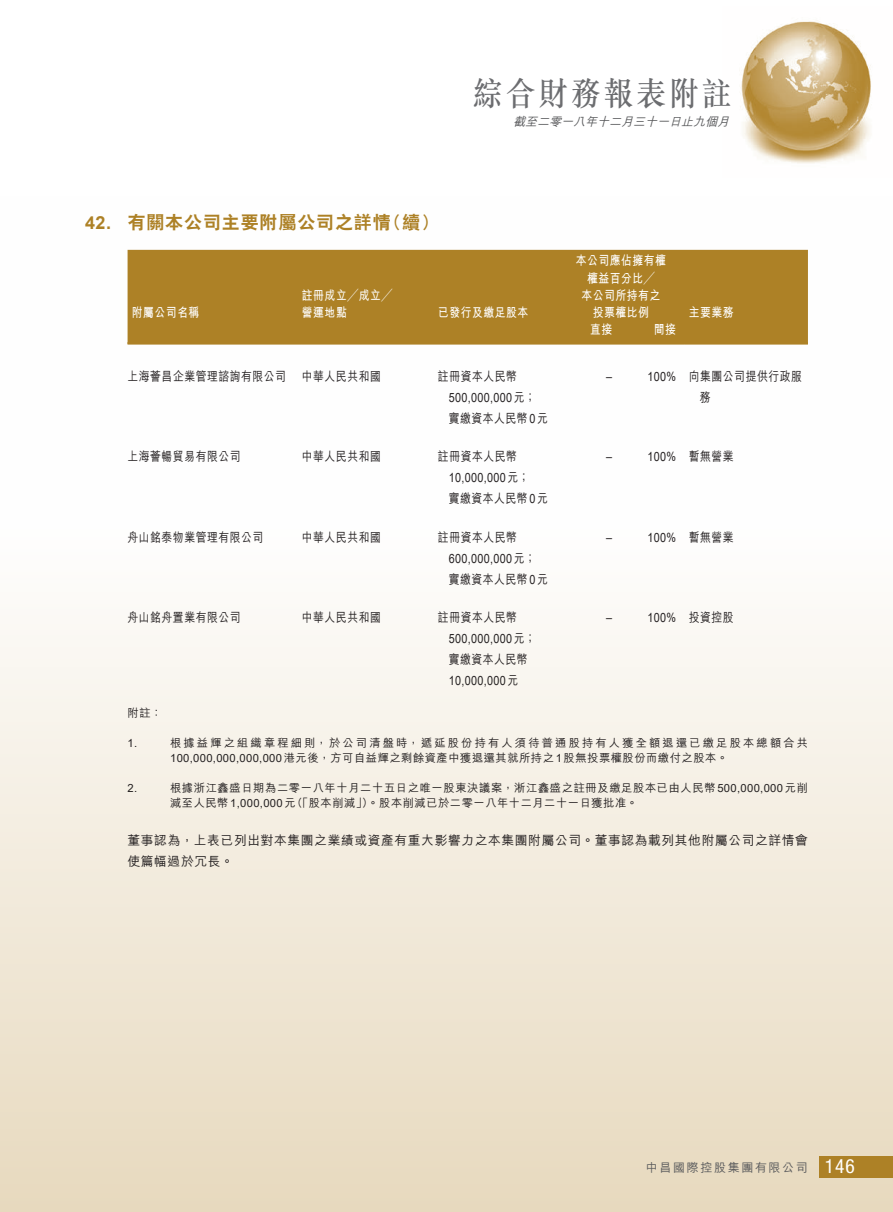
<style>
.page{position:relative;width:893px;height:1212px;background:#fff}
.page>*{position:absolute;margin:0;border:0;box-sizing:border-box;transform-origin:0 0}
.t1{font:500 33px "M Sung HK";letter-spacing:.1em;color:#6c6d70;scale:.9 1}
.t2{font:condensed 19.5px "Helvetica Neue LT Std";color:#fff}
.t3{font:800 18px "C Hei 2 HK";letter-spacing:.05em;color:#ad8126}
.t4{font:700 18px "Arial";color:#ad8126}
.t5{font:500 12.75px "M Hei HK";letter-spacing:.05em;color:#231f20;scale:.85 1}
.t6{font:12.75px "Arial";letter-spacing:.03em;color:#231f20;scale:.85 1}
.t7{font:700 12.75px/17.2px "M Hei HK";letter-spacing:.05em;color:#fff;text-align:center;scale:.85 1}
.t8{font:500 12.75px/21px "M Hei HK";letter-spacing:.05em;color:#231f20}
.t9{font:italic 500 12px "M Hei HK";color:#57585a}
.t10{font:500 12px "M Hei HK";letter-spacing:.14em;color:#57585a}
.t11{font:500 11.25px "M Hei HK";letter-spacing:.055em;color:#231f20}
.t12{font:500 11.25px "M Hei HK";letter-spacing:.195em;color:#231f20}
.t13{font:11.25px "Arial";letter-spacing:.03em;color:#231f20}
.s1{font-family:"M Hei HK";font-weight:500}
.s2{font-family:"Arial";font-weight:400}
</style>
<div class="page">
<img style="left:740px;top:21px;width:131px;height:143px">
<div style="left:0;top:196px;width:893px;height:1016px;background:linear-gradient(to bottom,#fff,#eaddc5)"></div>
<div style="left:819px;top:1156px;width:74px;height:21px;background:#ad8126"></div>
<div style="left:128px;top:250px;width:680px;height:92px;background:#ad8126"></div>
<hr style="left:128px;top:342px;width:174px;height:2px;background:#ad8126">
<hr style="left:302px;top:342px;width:136px;height:2px;background:#ad8126">
<hr style="left:438px;top:342px;width:119px;height:2px;background:#ad8126">
<hr style="left:557px;top:342px;width:64px;height:2px;background:#ad8126">
<hr style="left:621px;top:342px;width:64px;height:2px;background:#ad8126">
<hr style="left:685px;top:342px;width:123px;height:2px;background:#ad8126">
<h1 class="t1" style="left:473px;top:71px;width:289px">綜合財務報表附註</h1>
<p class="t9" style="left:513px;top:113px;width:222px">截至二零一八年十二月三十一日止九個月</p>
<h3 class="t4" style="left:85px;top:210px;width:28px">42.</h3>
<h3 class="t3" style="left:128px;top:210px;width:265px">有關本公司主要附屬公司之詳情</h3>
<h3 class="t3" style="left:384px;top:210px;width:57px">（續(</h3>
<p class="t7" style="left:576px;top:251px;width:108px">本公司應佔擁有權權益百分比╱</p>
<p class="t7" style="left:302px;top:286px;width:108px">註冊成立╱成立╱</p>
<p class="t7" style="left:581px;top:286px;width:94px">本公司所持有之</p>
<p class="t7" style="left:132px;top:303px;width:81px">附屬公司名稱</p>
<p class="t7" style="left:302px;top:303px;width:54px">營運地點</p>
<p class="t7" style="left:438px;top:303px;width:108px">已發行及繳足股本</p>
<p class="t7" style="left:593px;top:303px;width:68px">投票權比例</p>
<p class="t7" style="left:689px;top:303px;width:54px">主要業務</p>
<p class="t7" style="left:590px;top:320px;width:28px">直接</p>
<p class="t7" style="left:654px;top:320px;width:28px">間接</p>
<p class="t5" style="left:128px;top:367px;width:188px">上海薈昌企業管理諮詢有限公司</p>
<p class="t5" style="left:302px;top:367px;width:94px">中華人民共和國</p>
<p class="t5" style="left:438px;top:367px;width:94px">註冊資本人民幣</p>
<p class="t6" style="left:606px;top:368px;width:9px">–</p>
<p class="t6" style="left:647px;top:368px;width:35px">100%</p>
<p class="t5" style="left:689px;top:367px;width:135px">向集團公司提供行政服</p>
<p class="t6" style="left:449px;top:389px;width:104px">500,000,000<span class="s1">元;</span></p>
<p class="t5" style="left:449px;top:409px;width:118px">實繳資本人民幣<span class="s2">0</span>元</p>
<p class="t5" style="left:700px;top:388px;width:14px">務</p>
<p class="t5" style="left:128px;top:447px;width:135px">上海薈暢貿易有限公司</p>
<p class="t5" style="left:302px;top:447px;width:94px">中華人民共和國</p>
<p class="t5" style="left:438px;top:447px;width:94px">註冊資本人民幣</p>
<p class="t6" style="left:606px;top:448px;width:9px">–</p>
<p class="t6" style="left:647px;top:448px;width:35px">100%</p>
<p class="t5" style="left:689px;top:447px;width:54px">暫無營業</p>
<p class="t6" style="left:449px;top:469px;width:96px">10,000,000<span class="s1">元;</span></p>
<p class="t5" style="left:449px;top:489px;width:118px">實繳資本人民幣<span class="s2">0</span>元</p>
<p class="t5" style="left:128px;top:527px;width:161px">舟山銘泰物業管理有限公司</p>
<p class="t5" style="left:302px;top:527px;width:94px">中華人民共和國</p>
<p class="t5" style="left:438px;top:527px;width:94px">註冊資本人民幣</p>
<p class="t6" style="left:606px;top:528px;width:9px">–</p>
<p class="t6" style="left:647px;top:528px;width:35px">100%</p>
<p class="t5" style="left:689px;top:527px;width:54px">暫無營業</p>
<p class="t6" style="left:449px;top:549px;width:104px">600,000,000<span class="s1">元;</span></p>
<p class="t5" style="left:449px;top:569px;width:118px">實繳資本人民幣<span class="s2">0</span>元</p>
<p class="t5" style="left:128px;top:608px;width:135px">舟山銘舟置業有限公司</p>
<p class="t5" style="left:302px;top:608px;width:94px">中華人民共和國</p>
<p class="t5" style="left:438px;top:608px;width:94px">註冊資本人民幣</p>
<p class="t6" style="left:606px;top:608px;width:9px">–</p>
<p class="t6" style="left:647px;top:608px;width:35px">100%</p>
<p class="t5" style="left:689px;top:608px;width:54px">投資控股</p>
<p class="t6" style="left:449px;top:629px;width:104px">500,000,000<span class="s1">元;</span></p>
<p class="t5" style="left:449px;top:650px;width:94px">實繳資本人民幣</p>
<p class="t6" style="left:449px;top:671px;width:83px">10,000,000<span class="s1">元</span></p>
<p class="t11" style="left:128px;top:705px;width:36px">附註：</p>
<p class="t13" style="left:128px;top:736px;width:11px">1.</p>
<p class="t13" style="left:128px;top:781px;width:11px">2.</p>
<p class="t12" style="left:170px;top:735px;width:639px">根據益輝之組織章程細則，於公司清盤時，遞延股份持有人須待普通股持有人獲全額退還已繳足股本總額合共</p>
<p class="t11" style="left:170px;top:750px;width:559px"><span class="s2">100,000,000,000,000</span>港元後，方可自益輝之剩餘資產中獲退還其就所持之<span class="s2">1</span>股無投票權股份而繳付之股本。</p>
<p class="t11" style="left:170px;top:780px;width:639px">根據浙江鑫盛日期為二零一八年十月二十五日之唯一股東決議案，淅江鑫盛之註冊及繳足股本已由人民幣<span class="s2">500,000,000</span>元削</p>
<p class="t11" style="left:291px;top:795px;width:348px">（「股本削減」）。股本削減已於二零一八年十二月二十一日獲批准。</p>
<p class="t13" style="left:170px;top:796px;width:127px"><span class="s1">減至人民幣</span>1,000,000<span class="s1">元</span></p>
<p class="t8" style="left:128px;top:829px;width:682px">董事認為，上表已列出對本集團之業績或資產有重大影響力之本集團附屬公司。董事認為載列其他附屬公司之詳情會使篇幅過於冗長。</p>
<p class="t10" style="left:646px;top:1159px;width:164px">中昌國際控股集團有限公司</p>
<h2 class="t2" style="left:825px;top:1155px;width:32px">146</h2>
</div>
